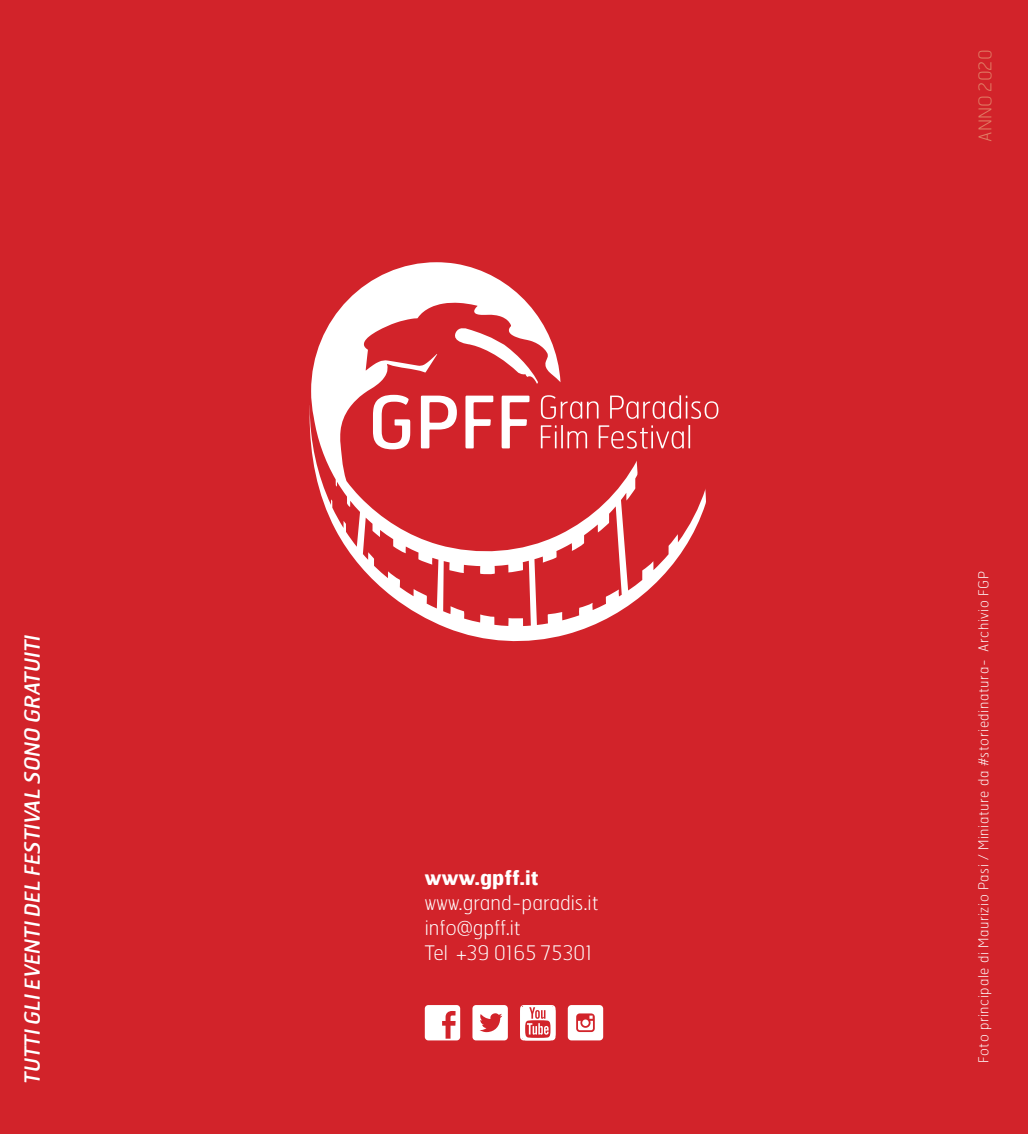
<style>
.page{position:relative;width:1028px;height:1134px;background:#d2232a}
.page>*{position:absolute;margin:0;border:0;box-sizing:border-box;transform-origin:0 0}
.t1{font:italic 20.75px "Hermes";color:#fff}
.t2{font:100 20px/25px "Hermes";color:#fff}
.t3{font:700 20px "Hermes";color:#fff}
.t4{font:100 17.5px "Hermes";color:#e18067}
.t5{font:100 13.75px "Hermes";letter-spacing:.05em;color:#fff}
</style>
<div class="page">
<svg style="left:309px;top:262px;width:397px;height:380px"></svg>
<svg style="left:451px;top:326px;width:87px;height:58px"></svg>
<svg style="left:373px;top:395px;width:37px;height:54px"></svg>
<svg style="left:421px;top:396px;width:36px;height:52px"></svg>
<svg style="left:465px;top:396px;width:28px;height:52px"></svg>
<svg style="left:501px;top:396px;width:28px;height:52px"></svg>
<svg style="left:541px;top:395px;width:57px;height:24px"></svg>
<svg style="left:610px;top:395px;width:108px;height:24px"></svg>
<svg style="left:541px;top:425px;width:46px;height:23px"></svg>
<svg style="left:598px;top:425px;width:92px;height:24px"></svg>
<svg style="left:472px;top:1005px;width:36px;height:35px"></svg>
<svg style="left:520px;top:1005px;width:35px;height:35px"></svg>
<svg style="left:568px;top:1005px;width:35px;height:35px"></svg>
<div style="left:425px;top:1005px;width:35px;height:35px;background:#fff;border-radius:4px"></div>
<svg style="left:442px;top:1011px;width:13px;height:28px"></svg>
<h1 class="t1" style="left:19px;top:1085px;width:454px;rotate:-90deg">TUTTIGLIEVENTIDEL FESTIVAL SONO GRATUITI</h1>
<h2 class="t3" style="left:425px;top:864px;width:115px">www.gpff.it</h2>
<h2 class="t2" style="left:425px;top:890px;width:175px">www.grand-paradis.it info@gpff.it<br>Tel +39 0165 75301</h2>
<p class="t4" style="left:974px;top:142px;width:94px;rotate:-90deg">ANNO 2020</p>
<p class="t5" style="left:975px;top:1063px;width:494px;rotate:-90deg">Foto principale di Maurizio Pasi / Miniature da #storiedinatura- Archivio FGP</p>
</div>
